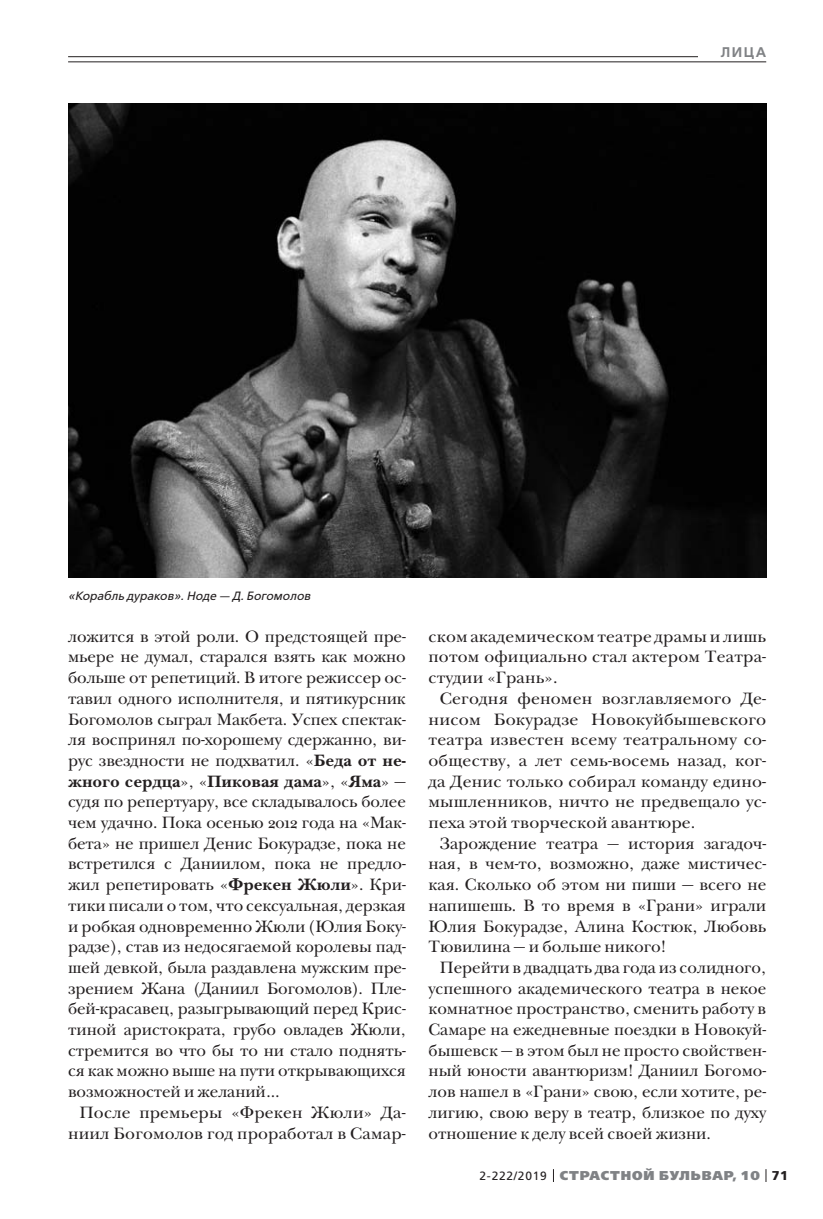
<style>
.page{position:relative;width:823px;height:1219px;background:#fff}
.page>*{position:absolute;margin:0;border:0;box-sizing:border-box;transform-origin:0 0}
.t1{font:17px/20.6px "New Baskerville ITC";letter-spacing:.01em;color:#231f20;text-align:justify}
.t2{font:600 14px "Free Set";color:#808285}
.t3{font:800 12.8px "Free Set";letter-spacing:.07em;color:#808285}
.t4{font:italic 12px "Free Set";color:#231f20}
.s1{font-weight:700}
.s2{font-weight:400;font-size:12px;color:#231f20}
.s3{font-weight:700;color:#231f20}
</style>
<div class="page">
<svg style="left:765px;top:1169px;width:1px;height:13px"></svg>
<hr style="left:68px;top:56px;width:697px;height:1px;background:#231f20">
<div style="left:697px;top:41px;width:68px;height:21px;background:#fff"></div>
<hr style="left:68px;top:62px;width:697px;height:1px;background:#231f20">
<img style="left:68px;top:104px;width:697px;height:474px">
<p class="t2" style="left:720px;top:45px;width:47px">ЛИЦА</p>
<p class="t4" style="left:68px;top:590px;width:244px">«Корабль дураков». Ноде — Д. Богомолов</p>
<p class="t1" style="left:68px;top:627px;width:339px">ложится в этой роли. О предстоящей пре&shy;мьере не думал, старался взять как можно больше от репетиций. В итоге режиссер ос&shy;тавил одного исполнителя, и пятикурсник Богомолов сыграл Макбета. Успех спектак&shy;ля воспринял по-хорошему сдержанно, ви&shy;рус звездности не подхватил. «<span class="s1">Беда от не&shy;жного сердца</span>», «<span class="s1">Пиковая дама</span>», «<span class="s1">Яма</span>» — судя по репертуару, все складывалось более чем удачно. Пока осенью 2012 года на «Мак&shy;бета» не пришел Денис Бокурадзе, пока не встретился с Даниилом, пока не предло&shy;жил репетировать «<span class="s1">Фрекен Жюли</span>». Кри&shy;тики писали о том, что сексуальная, дерзкая и робкая одновременно Жюли (Юлия Боку&shy;радзе), став из недосягаемой королевы пад&shy;шей девкой, была раздавлена мужским пре&shy;зрением Жана (Даниил Богомолов). Пле&shy;бей-красавец, разыгрывающий перед Крис&shy;тиной аристократа, грубо овладев Жюли, стремится во что бы то ни стало поднять&shy;ся как можно выше на пути открывающихся возможностей и желаний…</p>
<p class="t1" style="left:68px;top:1104px;width:339px;text-align:right">После премьеры «Фрекен Жюли» Да&shy;ниил Богомолов год проработал в Самар-</p>
<p class="t1" style="left:428px;top:627px;width:339px">ском академическом театре драмы и лишь потом официально стал актером Театра&shy;студии «Грань».</p>
<p class="t1" style="left:428px;top:690px;width:339px;text-indent:11px">Сегодня феномен возглавляемого Де&shy;нисом Бокурадзе Новокуйбышевского театра известен всему театральному со&shy;обществу, а лет семь-восемь назад, ког&shy;да Денис только собирал команду едино&shy;мышленников, ничто не предвещало ус&shy;пеха этой творческой авантюре.</p>
<p class="t1" style="left:428px;top:834px;width:339px;text-indent:11px">Зарождение театра — история загадоч&shy;ная, в чем-то, возможно, даже мистичес&shy;кая. Сколько об этом ни пиши — всего не напишешь. В то время в «Грани» играли Юлия Бокурадзе, Алина Костюк, Любовь Тювилина — и больше никого!</p>
<p class="t1" style="left:428px;top:959px;width:339px;text-indent:11px">Перейти в двадцать два года из солидного, успешного академического театра в некое комнатное пространство, сменить работу в Самаре на ежедневные поездки в Новокуй&shy;бышевск — в этом был не просто свойствен&shy;ный юности авантюризм! Даниил Богомо&shy;лов нашел в «Грани» свою, если хотите, ре&shy;лигию, свою веру в театр, близкое по духу отношение к делу всей своей жизни.</p>
<p class="t3" style="left:479px;top:1169px;width:310px"><span class="s2">2-222/2019</span> СТРАСТНОЙ БУЛЬВАР, 10 <span class="s3">71</span></p>
</div>
